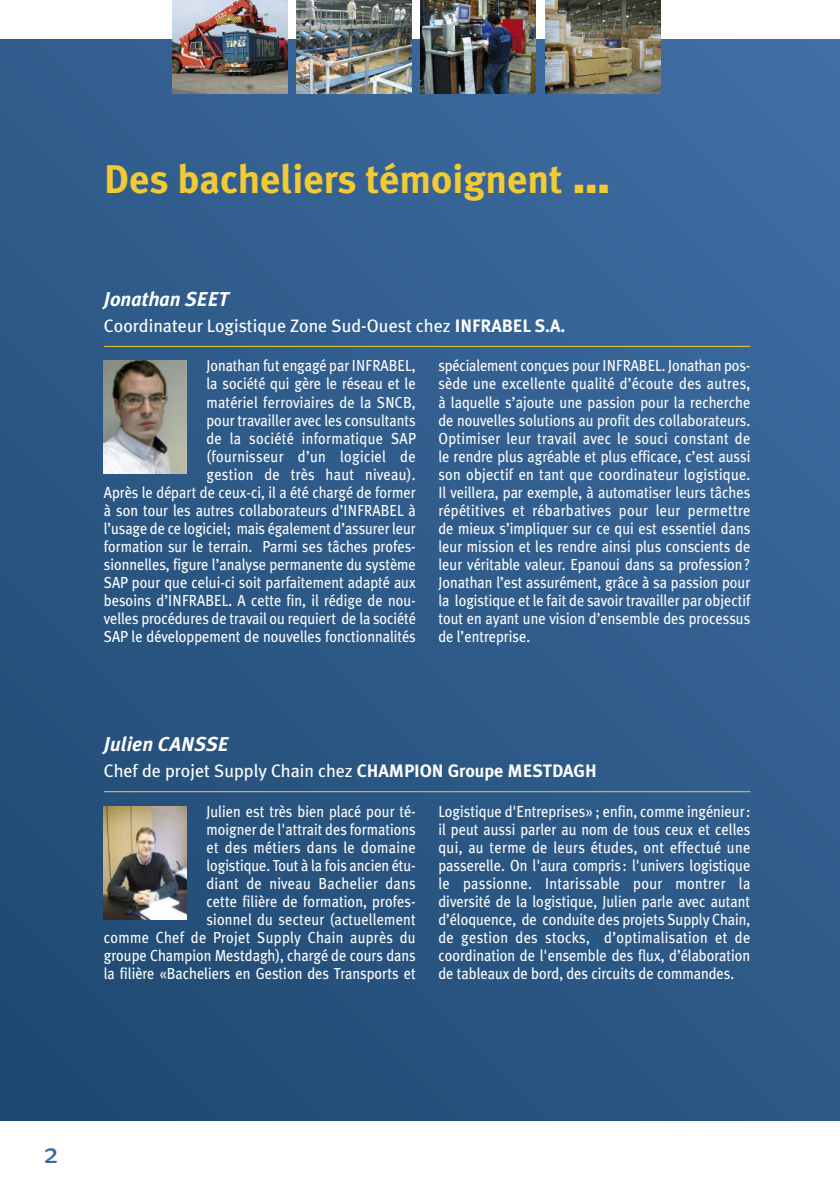
<style>
.page{position:relative;width:840px;height:1191px;background:#fff}
.page>*{position:absolute;margin:0;border:0;box-sizing:border-box;transform-origin:0 0}
.t1{font:700 40px "Meta Plus";color:#f3ca32}
.t2{font:28.4px "Meta Plus";color:#3869a2}
.t3{font:italic 700 20px "Meta Plus";color:#fff}
.t4{font:18px "Meta Plus";color:#fff}
.t5{font:16px/18px "Meta Plus";color:#fff;text-align:right;scale:.9 1}
.t6{font:12px "Zapf Dingbats ITC";color:#f3ca32}
.s1{font-weight:700}
</style>
<div class="page">
<div style="left:0;top:40px;width:839px;height:1081px;background:linear-gradient(to bottom,#39679a,#25507a)"></div>
<hr style="left:104px;top:346px;width:645px;height:1px;background:#f3ca32">
<img style="left:104px;top:360px;width:82px;height:113px">
<hr style="left:104px;top:791px;width:645px;height:1px;background:#f3ca32">
<img style="left:172px;top:0;width:115px;height:93px">
<img style="left:296px;top:0;width:115px;height:93px">
<img style="left:545px;top:0;width:115px;height:93px">
<img style="left:421px;top:0;width:114px;height:93px">
<img style="left:104px;top:806px;width:82px;height:114px">
<h1 class="t1" style="left:104px;top:156px;width:460px">Des bacheliers témoignent</h1>
<p class="t6" style="left:574px;top:183px;width:36px">■■■</p>
<p class="t3" style="left:104px;top:287px;width:126px">Jonathan SEET</p>
<p class="t4" style="left:104px;top:315px;width:463px">Coordinateur Logistique Zone Sud-Ouest chez <span class="s1">INFRABEL S.A.</span></p>
<p class="t5" style="left:104px;top:357px;width:348px">Jonathan fut engagé par INFRABEL,<br>la société qui gère le réseau et le<br>matériel ferroviaires de la SNCB,<br>pour travailler avec les consultants<br>de la société informatique SAP<br>(fournisseur d’un logiciel de<br>gestion de très haut niveau).<br>Après le départ de ceux-ci, il a été chargé de former à son tour les autres collaborateurs d’INFRABEL à l’usage de ce logiciel; mais également d’assurer leur formation sur le terrain. Parmi ses tâches profes&shy;sionnelles, figure l’analyse permanente du système SAP pour que celui-ci soit parfaitement adapté aux besoins d’INFRABEL. A cette fin, il rédige de nou&shy;velles procédures de travail ou requiert de la société SAP le développement de nouvelles fonctionnalités</p>
<p class="t5" style="left:438px;top:357px;width:348px;text-align:justify">spécialement conçues pour INFRABEL. Jonathan pos&shy;sède une excellente qualité d’écoute des autres, à laquelle s’ajoute une passion pour la recherche de nouvelles solutions au profit des collaborateurs.<br>Optimiser leur travail avec le souci constant de le rendre plus agréable et plus efficace, c’est aussi son objectif en tant que coordinateur logistique.<br>Il veillera, par exemple, à automatiser leurs tâches répétitives et rébarbatives pour leur permettre de mieux s’impliquer sur ce qui est essentiel dans leur mission et les rendre ainsi plus conscients de leur véritable valeur. Epanoui dans sa profession?<br>Jonathan l’est assurément, grâce à sa passion pour la logistique et le fait de savoir travailler par objectif tout en ayant une vision d’ensemble des processus de l’entreprise.</p>
<p class="t3" style="left:104px;top:732px;width:126px">Julien CANSSE</p>
<p class="t4" style="left:104px;top:760px;width:494px">Chef de projet Supply Chain chez <span class="s1">CHAMPION Groupe MESTDAGH</span></p>
<p class="t5" style="left:104px;top:802px;width:348px">Julien est très bien placé pour té-<br>moigner de l'attrait des formations<br>et des métiers dans le domaine<br>logistique. Tout à la fois ancien étu-<br>diant de niveau Bachelier dans<br>cette filière de formation, profes-<br>sionnel du secteur (actuellement<br>comme Chef de Projet Supply Chain auprès du groupe Champion Mestdagh), chargé de cours dans la filière «Bacheliers en Gestion des Transports et</p>
<p class="t5" style="left:438px;top:802px;width:348px;text-align:justify">Logistique d'Entreprises» ; enfin, comme ingénieur: il peut aussi parler au nom de tous ceux et celles qui, au terme de leurs études, ont effectué une passerelle. On l'aura compris: l'univers logistique le passionne. Intarissable pour montrer la diversité de la logistique, Julien parle avec autant d’éloquence, de conduite des projets Supply Chain, de gestion des stocks, d’optimalisation et de coordination de l'ensemble des flux, d’élaboration de tableaux de bord, des circuits de commandes.</p>
<h2 class="t2" style="left:43px;top:1136px;width:17px">2</h2>
</div>
